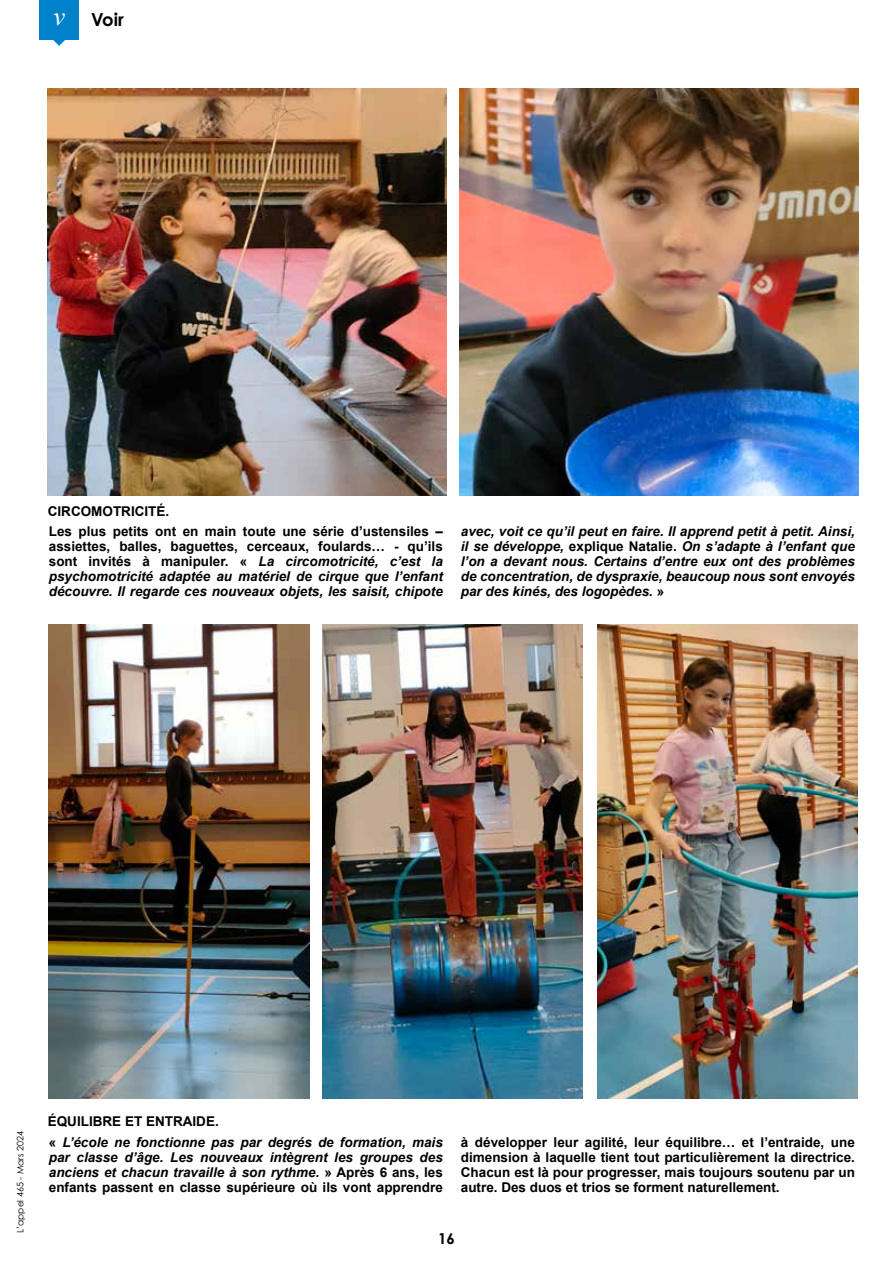
<style>
.page{position:relative;width:893px;height:1263px;background:#fff}
.page>*{position:absolute;margin:0;border:0;box-sizing:border-box;transform-origin:0 0}
.t1{font:700 18px "Century Gothic Pro";color:#000}
.t2{font:700 15px "Century Gothic Pro";color:#000}
.t3{font:italic 700 13.5px/15px "Arial";color:#000;text-align:justify}
.t4{font:700 13.5px/15px "Arial";color:#000;text-align:justify}
.t5{font:9px "Century Gothic Pro";color:#000}
.s1{font-family:"Times New Roman";font-weight:400;font-style:italic;font-size:26.1px;color:#fff}
.s2{font-style:normal}
</style>
<div class="page">
<div style="left:39px;top:0;width:40px;height:39px;background:#0082ca"></div>
<svg style="left:53px;top:39px;width:13px;height:7px"></svg>
<img style="left:48px;top:88px;width:398px;height:407px">
<img style="left:460px;top:88px;width:398px;height:407px">
<img style="left:49px;top:624px;width:260px;height:475px">
<img style="left:323px;top:624px;width:260px;height:475px">
<img style="left:597px;top:624px;width:260px;height:475px">
<h1 class="t1" style="left:53px;top:8px;width:72px"><span class="s1">v</span> Voir</h1>
<p class="t4" style="left:48px;top:503px;width:123px">CIRCOMOTRICITÉ.</p>
<p class="t3" style="left:49px;top:524px;width:396px"><span class="s2">Les plus petits ont en main toute une série d’ustensiles – assiettes, balles, baguettes, cerceaux, foulards… - qu’ils sont invités à manipuler. «</span> La circomotricité, c’est la psychomotricité adaptée au matériel de cirque que l’enfant découvre. Il regarde ces nouveaux objets, les saisit, chipote</p>
<p class="t3" style="left:461px;top:524px;width:396px">avec, voit ce qu’il peut en faire. Il apprend petit à petit. Ainsi, il se développe, <span class="s2">explique Natalie.</span> On s’adapte à l’enfant que l’on a devant nous. Certains d’entre eux ont des problèmes de concentration, de dyspraxie, beaucoup nous sont envoyés par des kinés, des logopèdes. <span class="s2">»</span></p>
<p class="t5" style="left:15px;top:1233px;width:103px;rotate:-90deg">L’appel 465 - Mars 2024</p>
<p class="t4" style="left:48px;top:1113px;width:173px">ÉQUILIBRE ET ENTRAIDE.</p>
<p class="t3" style="left:49px;top:1134px;width:396px"><span class="s2">«</span> L’école ne fonctionne pas par degrés de formation, mais par classe d’âge. Les nouveaux intègrent les groupes des anciens et chacun travaille à son rythme. <span class="s2">» Après 6 ans, les enfants passent en classe supérieure où ils vont apprendre</span></p>
<p class="t4" style="left:461px;top:1134px;width:396px">à développer leur agilité, leur équilibre… et l’entraide, une dimension à laquelle tient tout particulièrement la directrice.<br>Chacun est là pour progresser, mais toujours soutenu par un autre. Des duos et trios se forment naturellement.</p>
<p class="t2" style="left:438px;top:1229px;width:18px">16</p>
</div>
